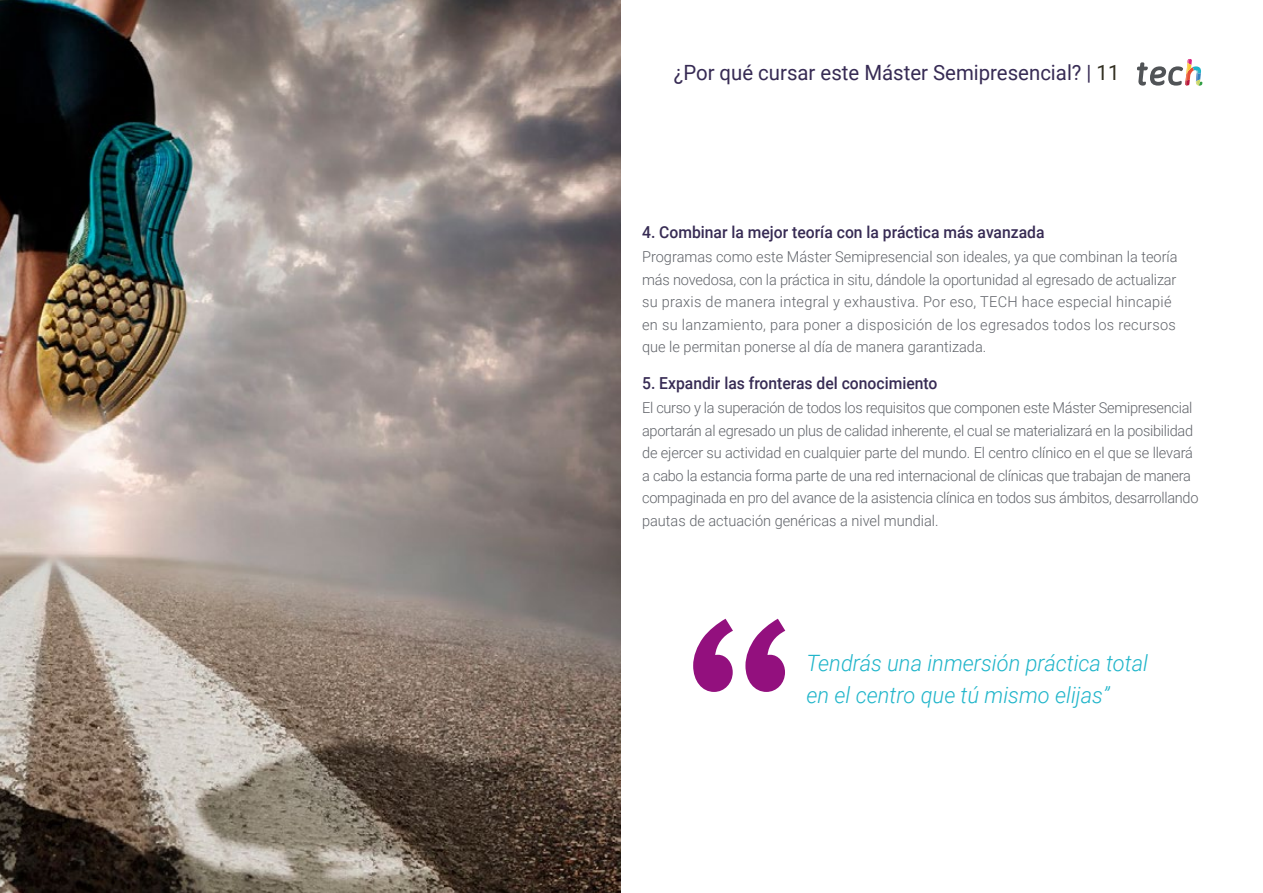
<style>
.page{position:relative;width:1263px;height:893px;background:#fff}
.page>*{position:absolute;margin:0;border:0;box-sizing:border-box;transform-origin:0 0}
.t1{font:italic 300 22.5px/31.5px "Roboto";color:#20b5ca}
.t2{font:21px "Roboto";color:#372b54}
.t3{font:500 16.5px "Roboto";color:#372b54;scale:.95 1}
.t4{font:300 15px/22.5px "Roboto";letter-spacing:-.01em;color:#61646a}
.s1{color:#312e20}
</style>
<div class="page">
<svg style="left:1137px;top:59px;width:65px;height:27px"></svg>
<svg style="left:693px;top:619px;width:92px;height:73px"></svg>
<img style="left:0;top:0;width:621px;height:893px">
<h2 class="t2" style="left:674px;top:57px;width:447px">¿Por qué cursar este Máster Semipresencial? | <span class="s1">11</span></h2>
<p class="t3" style="left:642px;top:220px;width:425px">4. Combinar la mejor teoría con la práctica más avanzada</p>
<p class="t4" style="left:642px;top:245px;width:537px">Programas como este Máster Semipresencial son ideales, ya que combinan la teoría más novedosa, con la práctica in situ, dándole la oportunidad al egresado de actualizar su praxis de manera integral y exhaustiva. Por eso, TECH hace especial hincapié en su lanzamiento, para poner a disposición de los egresados todos los recursos que le permitan ponerse al día de manera garantizada.</p>
<p class="t3" style="left:642px;top:371px;width:312px">5. Expandir las fronteras del conocimiento</p>
<p class="t4" style="left:642px;top:396px;width:558px">El curso y la superación de todos los requisitos que componen este Máster Semipresencial aportarán al egresado un plus de calidad inherente, el cual se materializará en la posibilidad de ejercer su actividad en cualquier parte del mundo. El centro clínico en el que se llevará a cabo la estancia forma parte de una red internacional de clínicas que trabajan de manera compaginada en pro del avance de la asistencia clínica en todos sus ámbitos, desarrollando pautas de actuación genéricas a nivel mundial.</p>
<h1 class="t1" style="left:806px;top:647px;width:343px">Tendrás una inmersión práctica total en el centro que tú mismo elijas”</h1>
</div>
